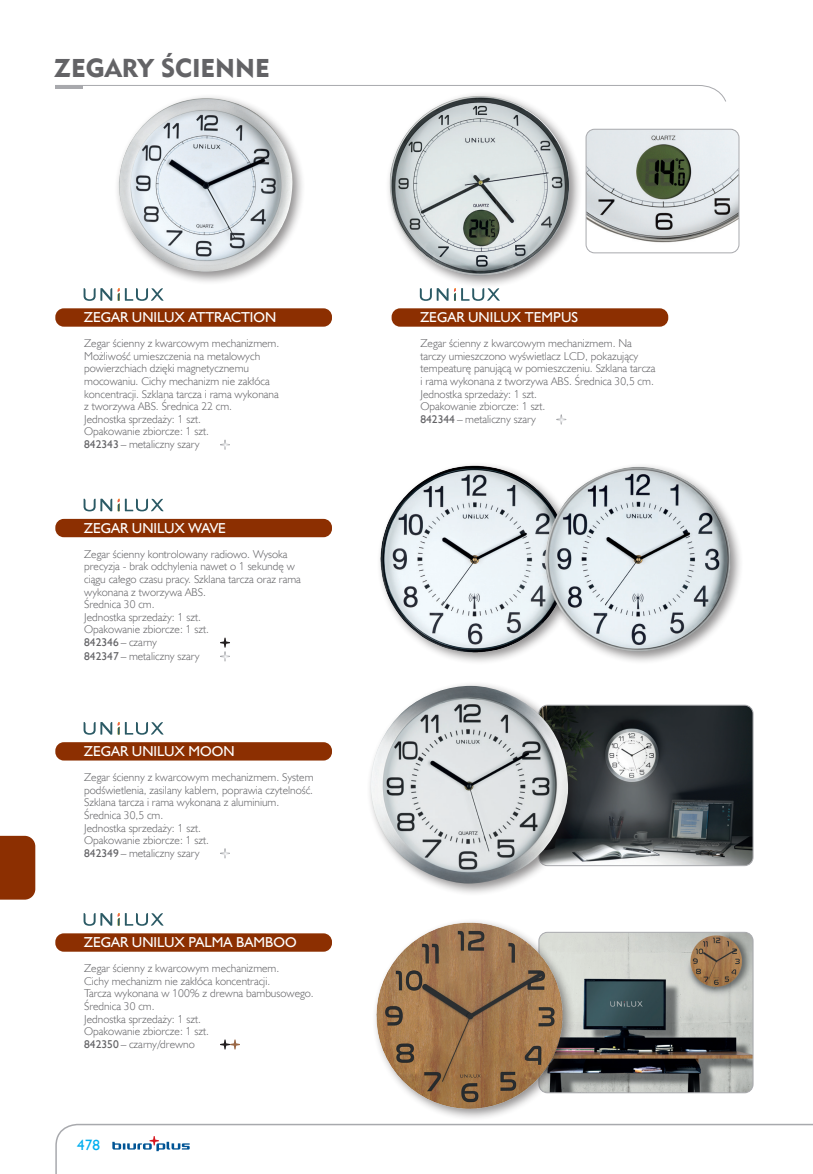
<style>
.page{position:relative;width:813px;height:1174px;background:#fff}
.page>*{position:absolute;margin:0;border:0;box-sizing:border-box;transform-origin:0 0}
.SPIS_TRŚCI_OK{font:25.65px "Geometric 415 Blk EU";color:#636366}
.t1{font:15px "Humanst 521 EU";color:#00aeef}
.Nazwa_modułu_A{font:14.4px "Humanst 521 EU";color:#fff}
.opis_produktów{font:11.4px/12.6px "Humanst 521 Lt EU";color:#636366}
.s1{font-family:"Humanst 521 EU"}
</style>
<div class="page">
<svg style="left:55px;top:85px;width:671px;height:17px"></svg>
<hr style="left:55px;top:86px;width:28px;height:3px;background:#a8a9ad">
<svg style="left:55px;top:1123px;width:757px;height:51px"></svg>
<svg style="left:112px;top:1136px;width:77px;height:15px"></svg>
<div style="left:0;top:836px;width:35px;height:63px;background:#8c2f01"></div>
<img style="left:587px;top:129px;width:151px;height:124px">
<div style="left:585px;top:129px;width:154px;height:124px;border:1px solid #a8a9ad;border-radius:9px"></div>
<img style="left:581px;top:705px;width:171px;height:160px">
<div style="left:538px;top:705px;width:215px;height:161px;border:1px solid #a8a9ad;border-radius:9px"></div>
<img style="left:574px;top:932px;width:178px;height:160px">
<div style="left:538px;top:932px;width:215px;height:161px;border:1px solid #a8a9ad;border-radius:9px"></div>
<div style="left:55px;top:308px;width:277px;height:19px;background:#8c2f01;border-radius:9px"></div>
<svg style="left:220px;top:440px;width:10px;height:10px"></svg>
<svg style="left:83px;top:288px;width:29px;height:13px"></svg>
<svg style="left:118px;top:288px;width:45px;height:13px"></svg>
<div style="left:55px;top:519px;width:277px;height:18px;background:#8c2f01;border-radius:9px"></div>
<svg style="left:220px;top:637px;width:10px;height:24px"></svg>
<svg style="left:83px;top:498px;width:29px;height:13px"></svg>
<svg style="left:118px;top:498px;width:45px;height:13px"></svg>
<div style="left:55px;top:742px;width:277px;height:18px;background:#8c2f01;border-radius:9px"></div>
<svg style="left:220px;top:848px;width:10px;height:10px"></svg>
<svg style="left:83px;top:722px;width:29px;height:12px"></svg>
<svg style="left:118px;top:722px;width:45px;height:12px"></svg>
<div style="left:391px;top:308px;width:277px;height:19px;background:#8c2f01;border-radius:9px"></div>
<svg style="left:556px;top:414px;width:10px;height:10px"></svg>
<svg style="left:419px;top:289px;width:36px;height:12px"></svg>
<svg style="left:461px;top:289px;width:38px;height:12px"></svg>
<div style="left:114px;top:93px;width:192px;height:192px;background:#231f20;opacity:.5"></div>
<img style="left:118px;top:98px;width:175px;height:174px">
<img style="left:380px;top:465px;width:160px;height:196px">
<div style="left:540px;top:462px;width:203px;height:203px;background:#231f20;opacity:.5"></div>
<img style="left:544px;top:467px;width:186px;height:184px">
<div style="left:384px;top:91px;width:198px;height:198px;background:#231f20;opacity:.5"></div>
<img style="left:387px;top:96px;width:182px;height:180px">
<div style="left:365px;top:681px;width:216px;height:215px;background:#231f20;opacity:.5"></div>
<img style="left:370px;top:686px;width:197px;height:197px">
<div style="left:371px;top:918px;width:203px;height:203px;background:#231f20;opacity:.5"></div>
<img style="left:371px;top:918px;width:201px;height:198px">
<div style="left:55px;top:933px;width:277px;height:18px;background:#8c2f01;border-radius:9px"></div>
<svg style="left:220px;top:1039px;width:20px;height:10px"></svg>
<svg style="left:83px;top:913px;width:29px;height:12px"></svg>
<svg style="left:118px;top:913px;width:45px;height:12px"></svg>
<p class="SPIS_TRŚCI_OK" style="left:54px;top:52px;width:217px">ZEGARY ŚCIENNE</p>
<p class="Nazwa_modułu_A" style="left:84px;top:309px;width:194px">ZEGAR UNILUX ATTRACTION</p>
<p class="opis_produktów" style="left:84px;top:337px;width:196px">Zegar ścienny z kwarcowym mechanizmem.<br>Możliwość umieszczenia na metalowych powierzchiach dzięki magnetycznemu mocowaniu. Cichy mechanizm nie zakłóca koncentracji. Szklana tarcza i rama wykonana z tworzywa ABS. Średnica 22 cm.</p>
<p class="opis_produktów" style="left:84px;top:412px;width:118px">Jednostka sprzedaży: 1 szt.</p>
<p class="opis_produktów" style="left:84px;top:425px;width:126px">Opakowanie zbiorcze: 1 szt.</p>
<p class="opis_produktów" style="left:84px;top:438px;width:117px"><span class="s1">842343</span> – metaliczny szary</p>
<p class="Nazwa_modułu_A" style="left:84px;top:519px;width:144px">ZEGAR UNILUX WAVE</p>
<p class="opis_produktów" style="left:84px;top:547px;width:218px">Zegar ścienny kontrolowany radiowo. Wysoka precyzja - brak odchylenia nawet o 1 sekundę w ciągu całego czasu pracy. Szklana tarcza oraz rama wykonana z tworzywa ABS.</p>
<p class="opis_produktów" style="left:84px;top:598px;width:72px">Średnica 30 cm.</p>
<p class="opis_produktów" style="left:84px;top:610px;width:118px">Jednostka sprzedaży: 1 szt.</p>
<p class="opis_produktów" style="left:84px;top:623px;width:126px">Opakowanie zbiorcze: 1 szt.</p>
<p class="opis_produktów" style="left:84px;top:636px;width:74px"><span class="s1">842346</span> – czarny</p>
<p class="opis_produktów" style="left:84px;top:649px;width:117px"><span class="s1">842347</span> – metaliczny szary</p>
<p class="Nazwa_modułu_A" style="left:84px;top:742px;width:152px">ZEGAR UNILUX MOON</p>
<p class="opis_produktów" style="left:84px;top:770px;width:231px;text-align:justify">Zegar ścienny z kwarcowym mechanizmem. System podświetlenia, zasilany kablem, poprawia czytelność.<br>Szklana tarcza i rama wykonana z aluminium.</p>
<p class="opis_produktów" style="left:84px;top:808px;width:81px">Średnica 30,5 cm.</p>
<p class="opis_produktów" style="left:84px;top:821px;width:118px">Jednostka sprzedaży: 1 szt.</p>
<p class="opis_produktów" style="left:84px;top:833px;width:126px">Opakowanie zbiorcze: 1 szt.</p>
<p class="opis_produktów" style="left:84px;top:846px;width:117px"><span class="s1">842349</span> – metaliczny szary</p>
<p class="Nazwa_modułu_A" style="left:84px;top:933px;width:214px">ZEGAR UNILUX PALMA BAMBOO</p>
<p class="opis_produktów" style="left:84px;top:961px;width:231px">Zegar ścienny z kwarcowym mechanizmem.<br>Cichy mechanizm nie zakłóca koncentracji.<br>Tarcza wykonana w 100% z drewna bambusowego.<br>Średnica 30 cm.</p>
<p class="opis_produktów" style="left:84px;top:1012px;width:118px">Jednostka sprzedaży: 1 szt.</p>
<p class="opis_produktów" style="left:84px;top:1024px;width:126px">Opakowanie zbiorcze: 1 szt.</p>
<p class="opis_produktów" style="left:84px;top:1037px;width:112px"><span class="s1">842350</span> – czarny/drewno</p>
<h2 class="t1" style="left:77px;top:1135px;width:24px">478</h2>
<p class="Nazwa_modułu_A" style="left:420px;top:309px;width:159px">ZEGAR UNILUX TEMPUS</p>
<p class="opis_produktów" style="left:420px;top:337px;width:236px">Zegar ścienny z kwarcowym mechanizmem. Na tarczy umieszczono wyświetlacz LCD, pokazujący tempeaturę panującą w pomieszczeniu. Szklana tarcza i rama wykonana z tworzywa ABS. Średnica 30,5 cm.</p>
<p class="opis_produktów" style="left:420px;top:387px;width:118px">Jednostka sprzedaży: 1 szt.</p>
<p class="opis_produktów" style="left:420px;top:400px;width:126px">Opakowanie zbiorcze: 1 szt.</p>
<p class="opis_produktów" style="left:420px;top:413px;width:117px"><span class="s1">842344</span> – metaliczny szary</p>
</div>
